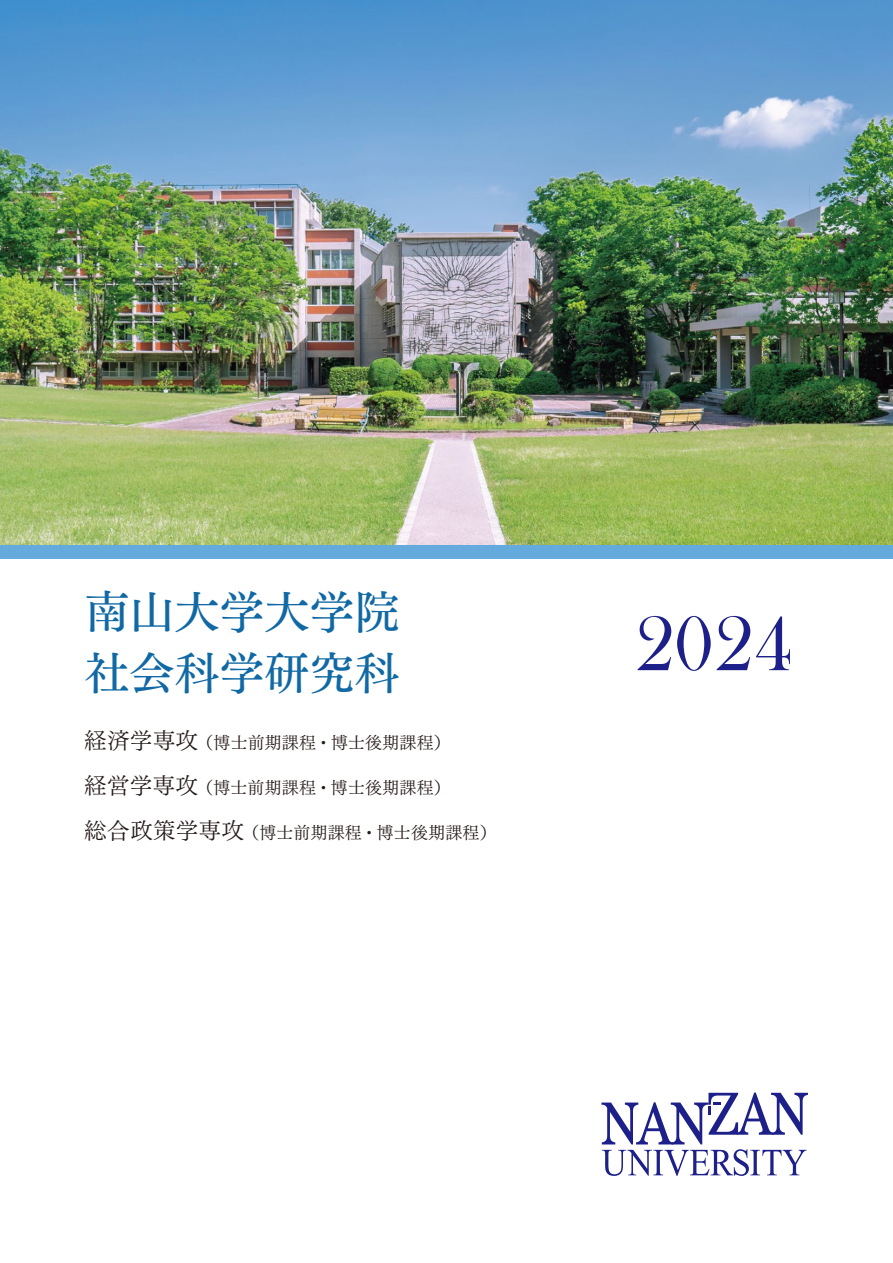
<style>
.page{position:relative;width:893px;height:1263px;background:#fff}
.page>*{position:absolute;margin:0;border:0;box-sizing:border-box;transform-origin:0 0}
.t1{font:80.25px "Bask Old Face";color:#1d2088}
.t2{font:45px/60.9px "Tsuku Min Pr 6 D";color:#1069a4}
.t3{font:16.8px "Tsuku Min Pr 5 R";letter-spacing:.015em;color:#221815}
.s1{font-size:22.5px}
</style>
<div class="page">
<div style="left:0;top:544px;width:893px;height:15px;background:#65aadd"></div>
<svg style="left:601px;top:1092px;width:207px;height:84px"></svg>
<img style="left:0;top:0;width:893px;height:544px">
<h2 class="t2" style="left:84px;top:577px;width:316px">南山大学大学院社会科学研究科</h2>
<p class="t3" style="left:84px;top:728px;width:368px"><span class="s1">経済学専攻</span>（博士前期課程・博士後期課程）</p>
<p class="t3" style="left:84px;top:773px;width:368px"><span class="s1">経営学専攻</span>（博士前期課程・博士後期課程）</p>
<p class="t3" style="left:84px;top:818px;width:414px"><span class="s1">総合政策学専攻</span>（博士前期課程・博士後期課程）</p>
<h1 class="t1" style="left:635px;top:599px;width:160px">2024</h1>
</div>
